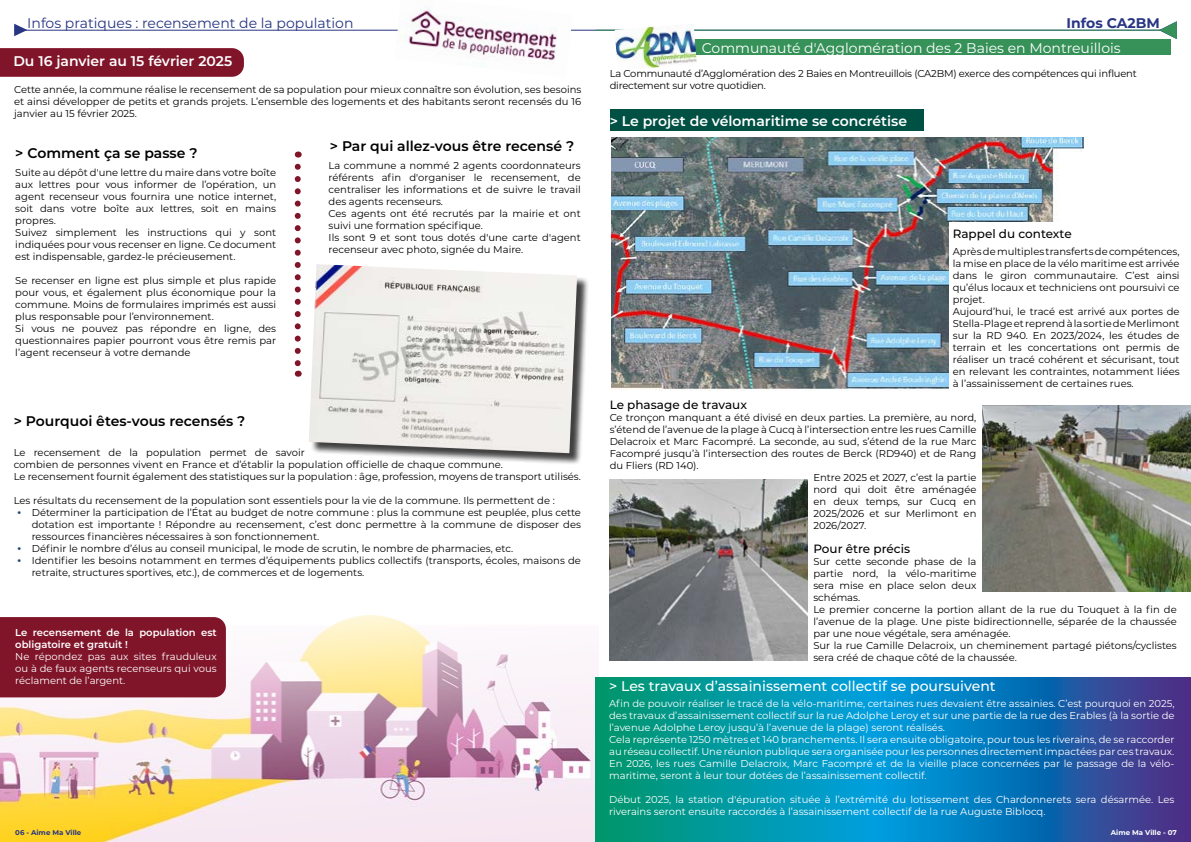
<style>
.page{position:relative;width:1191px;height:842px;background:#fff}
.page>*{position:absolute;margin:0;border:0;box-sizing:border-box;transform-origin:0 0}
.t1{font:600 14px "Montserrat";color:#000}
.t2{font:600 14px "Montserrat";color:#fff}
.t3{font:14px "Montserrat";color:#fff}
.t4{font:500 14px "Montserrat";color:#fff}
.t5{font:14px "Montserrat";color:#283583}
.t6{font:700 14px "Montserrat";color:#283583}
.t7{font:500 12px "Montserrat";color:#000}
.t8{font:10px/12px "Montserrat";color:#000}
.t9{font:10px/12px "Montserrat";color:#fff}
.t10{font:10px/12px "Montserrat";letter-spacing:-.02em;color:#000}
.t11{font:600 10px/12px "Montserrat";color:#fff}
.t12{font:700 7px "Montserrat";color:#283583}
.t13{font:700 7px "Montserrat";color:#fff}
.s1{font-family:"Myriad Pro";font-size:13px;color:#19436d}
</style>
<div class="page">
<svg style="left:14px;top:24px;width:13px;height:12px"></svg>
<hr style="left:14px;top:30px;width:1162px;height:1px;background:#283583">
<img style="left:0;top:615px;width:598px;height:227px">
<div style="left:0;top:617px;width:226px;height:80px;background:#80152a"></div>
<svg style="left:595px;top:677px;width:596px;height:165px;background:#0c7fab"></svg>
<hr style="left:595px;top:30px;width:581px;height:1px;background:#369259">
<svg style="left:1159px;top:21px;width:17px;height:18px"></svg>
<div style="left:689px;top:39px;width:481px;height:16px;background:#369259"></div>
<img style="left:614px;top:24px;width:83px;height:44px">
<div style="left:609px;top:109px;width:314px;height:22px;background:#005044"></div>
<img style="left:611px;top:137px;width:472px;height:254px">
<div style="left:949px;top:223px;width:137px;height:171px;background:#fff"></div>
<img style="left:609px;top:480px;width:198px;height:180px">
<img style="left:982px;top:406px;width:209px;height:185px">
<img style="left:394px;top:8px;width:179px;height:53px">
<svg style="left:0;top:48px;width:244px;height:29px;background:#82192e"></svg>
<div style="left:310px;top:266px;width:279px;height:200px;background:#000;opacity:.75"></div>
<img style="left:309px;top:264px;width:268px;height:189px">
<svg style="left:295px;top:167px;width:6px;height:210px"></svg>
<h1 class="t5" style="left:27px;top:13px;width:328px">Infos pratiques : recensement de la population</h1>
<h1 class="t6" style="left:1066px;top:13px;width:95px">Infos CA2BM</h1>
<h1 class="t2" style="left:13px;top:52px;width:220px">Du 16 janvier au 15 février 2025</h1>
<p class="t8" style="left:14px;top:84px;width:568px;text-align:justify">Cette année, la commune réalise le recensement de sa population pour mieux connaître son évolution, ses besoins et ainsi développer de petits et grands projets. L’ensemble des logements et des habitants seront recensés du 16 janvier au 15 février 2025.</p>
<h1 class="t1" style="left:15px;top:143px;width:184px">&gt; Comment ça se passe ?</h1>
<p class="t8" style="left:15px;top:166px;width:262px">Suite au dépôt d'une lettre du maire dans votre boîte aux lettres pour vous informer de l’opération, un agent recenseur vous fournira une notice internet, soit dans votre boîte aux lettres, soit en mains propres.<br>Suivez simplement les instructions qui y sont indiquées pour vous recenser en ligne. Ce document est indispensable, gardez-le précieusement.</p>
<p class="t8" style="left:15px;top:274px;width:262px">Se recenser en ligne est plus simple et plus rapide pour vous, et également plus économique pour la commune. Moins de formulaires imprimés est aussi plus responsable pour l’environnement.<br>Si vous ne pouvez pas répondre en ligne, des questionnaires papier pourront vous être remis par l’agent recenseur à votre demande</p>
<h1 class="t1" style="left:330px;top:136px;width:246px">&gt; Par qui allez-vous être recensé ?</h1>
<p class="t8" style="left:329px;top:159px;width:254px">La commune a nommé 2 agents coordonnateurs référents afin d'organiser le recensement, de centraliser les informations et de suivre le travail des agents recenseurs.<br>Ces agents ont été recrutés par la mairie et ont suivi une formation spécifique.<br>Ils sont 9 et sont tous dotés d'une carte d'agent recenseur avec photo, signée du Maire.</p>
<h1 class="t1" style="left:14px;top:411px;width:233px">&gt; Pourquoi êtes-vous recensés ?</h1>
<p class="t8" style="left:14px;top:446px;width:569px">Le recensement de la population permet de savoir<br>combien de personnes vivent en France et d’établir la population officielle de chaque commune.<br>Le recensement fournit également des statistiques sur la population : âge, profession, moyens de transport utilisés.</p>
<p class="t8" style="left:14px;top:494px;width:542px">Les résultats du recensement de la population sont essentiels pour la vie de la commune. Ils permettent de :</p>
<p class="t8" style="left:32px;top:506px;width:551px;text-align:justify;text-indent:-14px"><span class="s1">•</span> Déterminer la participation de l’État au budget de notre commune : plus la commune est peuplée, plus cette dotation est importante ! Répondre au recensement, c’est donc permettre à la commune de disposer des ressources financières nécessaires à son fonctionnement.</p>
<p class="t8" style="left:18px;top:542px;width:497px"><span class="s1">•</span> Définir le nombre d’élus au conseil municipal, le mode de scrutin, le nombre de pharmacies, etc.</p>
<p class="t8" style="left:32px;top:554px;width:551px;text-indent:-14px"><span class="s1">•</span> Identifier les besoins notamment en termes d’équipements publics collectifs (transports, écoles, maisons de retraite, structures sportives, etc.), de commerces et de logements.</p>
<p class="t11" style="left:15px;top:626px;width:203px">Le recensement de la population est obligatoire et gratuit !</p>
<p class="t9" style="left:15px;top:650px;width:203px;text-align:justify">Ne répondez pas aux sites frauduleux ou à de faux agents recenseurs qui vous réclament de l’argent.</p>
<p class="t12" style="left:15px;top:827px;width:68px">06 - Aime Ma Ville</p>
<h1 class="t3" style="left:702px;top:38px;width:420px">Communauté d'Agglomération des 2 Baies en Montreuillois</h1>
<p class="t10" style="left:609px;top:67px;width:529px">La Communauté d’Agglomération des 2 Baies en Montreuillois (CA2BM) exerce des compétences qui influent directement sur votre quotidien.</p>
<h1 class="t2" style="left:609px;top:111px;width:299px">&gt; Le projet de vélomaritime se concrétise</h1>
<p class="t7" style="left:952px;top:226px;width:120px">Rappel du contexte</p>
<p class="t8" style="left:952px;top:245px;width:228px">Après de multiples transferts de compétences, la mise en place de la vélo maritime est arrivée dans le giron communautaire. C’est ainsi qu’élus locaux et techniciens ont poursuivi ce projet.<br>Aujourd’hui, le tracé est arrivé aux portes de Stella-Plage et reprend à la sortie de Merlimont sur la RD 940. En 2023/2024, les études de terrain et les concertations ont permis de réaliser un tracé cohérent et sécurisant, tout en relevant les contraintes, notamment liées à l’assainissement de certaines rues.</p>
<p class="t7" style="left:609px;top:396px;width:139px">Le phasage de travaux</p>
<p class="t8" style="left:609px;top:411px;width:368px">Ce tronçon manquant a été divisé en deux parties. La première, au nord,</p>
<p class="t8" style="left:609px;top:423px;width:368px">s’étend de l’avenue de la plage à Cucq à l’intersection entre les rues Camille</p>
<p class="t8" style="left:609px;top:435px;width:368px">Delacroix et Marc Facompré. La seconde, au sud, s’étend de la rue Marc</p>
<p class="t8" style="left:609px;top:447px;width:368px">Facompré jusqu’à l’intersection des routes de Berck (RD940) et de Rang</p>
<p class="t8" style="left:609px;top:459px;width:91px">du Fliers (RD 140).</p>
<p class="t8" style="left:813px;top:471px;width:164px">Entre 2025 et 2027, c’est la partie</p>
<p class="t8" style="left:813px;top:483px;width:164px">nord qui doit être aménagée</p>
<p class="t8" style="left:813px;top:495px;width:164px">en deux temps, sur Cucq en</p>
<p class="t8" style="left:813px;top:507px;width:164px">2025/2026 et sur Merlimont en</p>
<p class="t8" style="left:813px;top:519px;width:54px">2026/2027.</p>
<p class="t7" style="left:813px;top:540px;width:98px">Pour être précis</p>
<p class="t8" style="left:813px;top:555px;width:365px">Sur cette seconde phase de la<br>partie nord, la vélo-maritime<br>sera mise en place selon deux<br>schémas.<br>Le premier concerne la portion allant de la rue du Touquet à la fin de l’avenue de la plage. Une piste bidirectionnelle, séparée de la chaussée par une noue végétale, sera aménagée.<br>Sur la rue Camille Delacroix, un cheminement partagé piétons/cyclistes sera créé de chaque côté de la chaussée.</p>
<h1 class="t4" style="left:609px;top:676px;width:388px">&gt; Les travaux d’assainissement collectif se poursuivent</h1>
<p class="t9" style="left:609px;top:697px;width:567px">Afin de pouvoir réaliser le tracé de la vélo-maritime, certaines rues devaient être assainies. C’est pourquoi en 2025, des travaux d’assainissement collectif sur la rue Adolphe Leroy et sur une partie de la rue des Erables (à la sortie de l’avenue Adolphe Leroy jusqu’à l’avenue de la plage) seront réalisés.<br>Cela représente 1250 mètres et 140 branchements. Il sera ensuite obligatoire, pour tous les riverains, de se raccorder au réseau collectif. Une réunion publique sera organisée pour les personnes directement impactées par ces travaux.<br>En 2026, les rues Camille Delacroix, Marc Facompré et de la vieille place concernées par le passage de la vélo&shy;maritime, seront à leur tour dotées de l’assainissement collectif.</p>
<p class="t9" style="left:609px;top:793px;width:567px">Début 2025, la station d'épuration située à l’extrémité du lotissement des Chardonnerets sera désarmée. Les riverains seront ensuite raccordés à l’assainissement collectif de la rue Auguste Biblocq.</p>
<p class="t13" style="left:1110px;top:827px;width:67px">Aime Ma Ville - 07</p>
</div>
